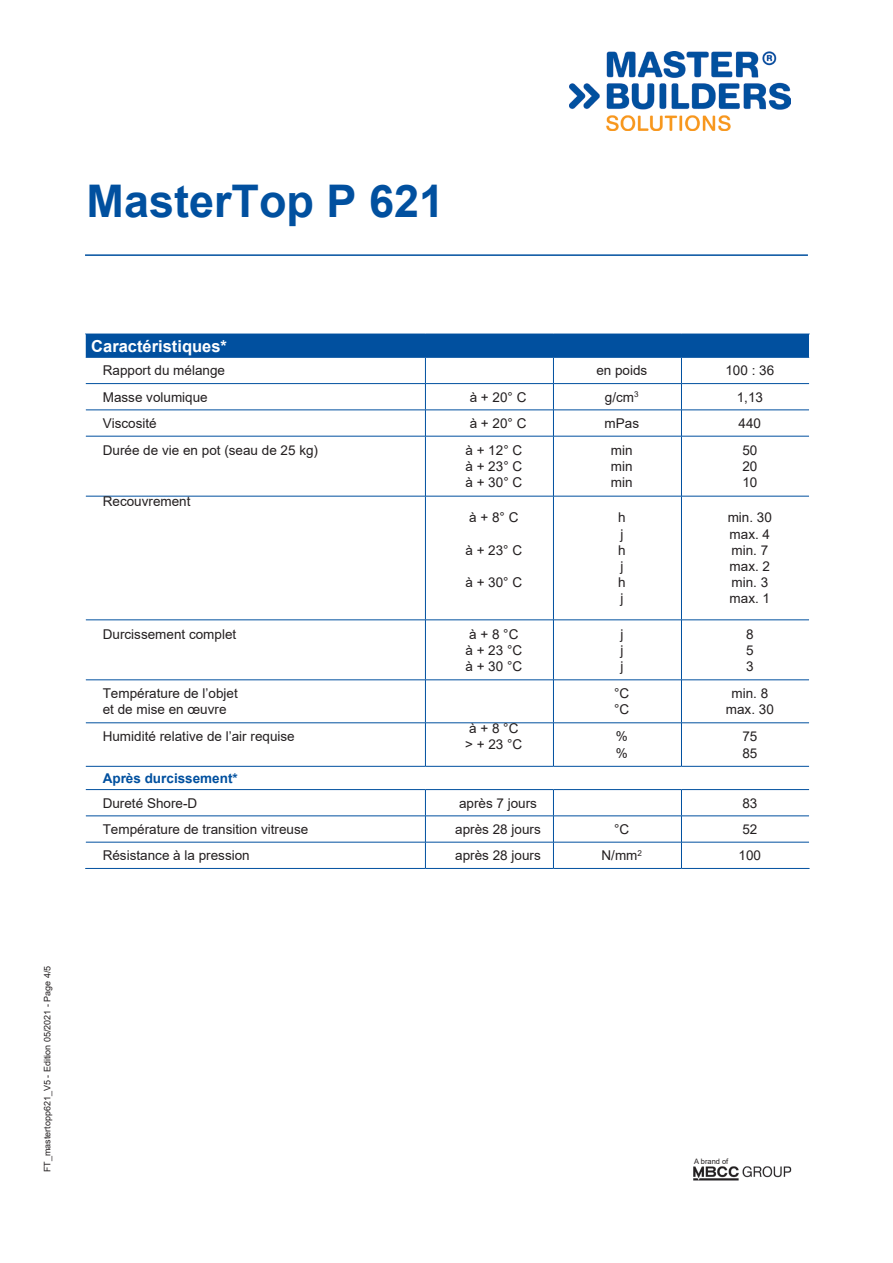
<style>
.page{position:relative;width:893px;height:1263px;background:#fff}
.page>*{position:absolute;margin:0;border:0;box-sizing:border-box;transform-origin:0 0}
.t1{font:700 45px "Arial";color:#01509f}
.t2{font:700 16.5px "Arial";color:#fff}
.t3{font:13.5px/16.2px "Arial";color:#231f20}
.t4{font:700 13.5px "Arial";color:#01509f}
.t5{font:9px "Arial";color:#231f20}
.t6{font:7.5px "Arial";color:#231f20}
</style>
<div class="page">
<hr style="left:85px;top:254px;width:723px;height:2px;background:#01509f">
<div style="left:85px;top:334px;width:724px;height:23px;background:#01509f"></div>
<svg style="left:86px;top:358px;width:723px;height:510px"></svg>
<hr style="left:85px;top:357px;width:340px;height:1px;background:#01509f">
<hr style="left:425px;top:357px;width:128px;height:1px;background:#01509f">
<hr style="left:553px;top:357px;width:128px;height:1px;background:#01509f">
<hr style="left:681px;top:357px;width:128px;height:1px;background:#01509f">
<hr style="left:85px;top:383px;width:340px;height:1px;background:#01509f">
<hr style="left:425px;top:383px;width:128px;height:1px;background:#01509f">
<hr style="left:553px;top:383px;width:128px;height:1px;background:#01509f">
<hr style="left:681px;top:383px;width:128px;height:1px;background:#01509f">
<hr style="left:85px;top:410px;width:340px;height:1px;background:#01509f">
<hr style="left:425px;top:410px;width:128px;height:1px;background:#01509f">
<svg style="left:425px;top:357px;width:1px;height:79px"></svg>
<hr style="left:553px;top:410px;width:128px;height:1px;background:#01509f">
<svg style="left:553px;top:357px;width:1px;height:79px"></svg>
<hr style="left:681px;top:410px;width:128px;height:1px;background:#01509f">
<svg style="left:681px;top:357px;width:1px;height:79px"></svg>
<hr style="left:85px;top:436px;width:340px;height:1px;background:#01509f">
<hr style="left:425px;top:436px;width:128px;height:1px;background:#01509f">
<hr style="left:425px;top:436px;width:1px;height:60px;background:#01509f">
<hr style="left:553px;top:436px;width:128px;height:1px;background:#01509f">
<hr style="left:553px;top:436px;width:1px;height:60px;background:#01509f">
<hr style="left:681px;top:436px;width:128px;height:1px;background:#01509f">
<hr style="left:681px;top:436px;width:1px;height:60px;background:#01509f">
<hr style="left:85px;top:496px;width:340px;height:1px;background:#01509f">
<hr style="left:425px;top:496px;width:128px;height:1px;background:#01509f">
<hr style="left:425px;top:496px;width:1px;height:124px;background:#01509f">
<hr style="left:553px;top:496px;width:128px;height:1px;background:#01509f">
<hr style="left:553px;top:496px;width:1px;height:124px;background:#01509f">
<hr style="left:681px;top:496px;width:128px;height:1px;background:#01509f">
<hr style="left:681px;top:496px;width:1px;height:124px;background:#01509f">
<hr style="left:85px;top:620px;width:340px;height:1px;background:#01509f">
<hr style="left:425px;top:620px;width:128px;height:1px;background:#01509f">
<hr style="left:425px;top:620px;width:1px;height:60px;background:#01509f">
<hr style="left:553px;top:620px;width:128px;height:1px;background:#01509f">
<hr style="left:553px;top:620px;width:1px;height:60px;background:#01509f">
<hr style="left:681px;top:620px;width:128px;height:1px;background:#01509f">
<hr style="left:681px;top:620px;width:1px;height:60px;background:#01509f">
<hr style="left:85px;top:679px;width:340px;height:1px;background:#01509f">
<hr style="left:425px;top:679px;width:128px;height:1px;background:#01509f">
<hr style="left:425px;top:680px;width:1px;height:42px;background:#01509f">
<hr style="left:553px;top:679px;width:128px;height:1px;background:#01509f">
<hr style="left:553px;top:680px;width:1px;height:42px;background:#01509f">
<hr style="left:681px;top:679px;width:128px;height:1px;background:#01509f">
<hr style="left:681px;top:680px;width:1px;height:42px;background:#01509f">
<hr style="left:85px;top:722px;width:340px;height:1px;background:#01509f">
<hr style="left:425px;top:722px;width:128px;height:1px;background:#01509f">
<hr style="left:425px;top:723px;width:1px;height:43px;background:#01509f">
<hr style="left:553px;top:722px;width:128px;height:1px;background:#01509f">
<hr style="left:553px;top:723px;width:1px;height:43px;background:#01509f">
<hr style="left:681px;top:722px;width:128px;height:1px;background:#01509f">
<hr style="left:681px;top:723px;width:1px;height:43px;background:#01509f">
<hr style="left:85px;top:766px;width:340px;height:1px;background:#01509f">
<hr style="left:425px;top:766px;width:128px;height:1px;background:#01509f">
<hr style="left:553px;top:766px;width:128px;height:1px;background:#01509f">
<hr style="left:681px;top:766px;width:128px;height:1px;background:#01509f">
<hr style="left:85px;top:789px;width:340px;height:1px;background:#01509f">
<hr style="left:425px;top:789px;width:128px;height:1px;background:#01509f">
<hr style="left:553px;top:789px;width:128px;height:1px;background:#01509f">
<hr style="left:681px;top:789px;width:128px;height:1px;background:#01509f">
<hr style="left:85px;top:816px;width:340px;height:1px;background:#01509f">
<hr style="left:425px;top:816px;width:128px;height:1px;background:#01509f">
<hr style="left:553px;top:816px;width:128px;height:1px;background:#01509f">
<hr style="left:681px;top:816px;width:128px;height:1px;background:#01509f">
<hr style="left:85px;top:842px;width:340px;height:1px;background:#01509f">
<hr style="left:425px;top:842px;width:128px;height:1px;background:#01509f">
<svg style="left:425px;top:790px;width:1px;height:78px"></svg>
<hr style="left:553px;top:842px;width:128px;height:1px;background:#01509f">
<svg style="left:553px;top:790px;width:1px;height:78px"></svg>
<hr style="left:681px;top:842px;width:128px;height:1px;background:#01509f">
<svg style="left:681px;top:790px;width:1px;height:78px"></svg>
<hr style="left:85px;top:868px;width:340px;height:1px;background:#01509f">
<hr style="left:425px;top:868px;width:128px;height:1px;background:#01509f">
<hr style="left:553px;top:868px;width:128px;height:1px;background:#01509f">
<hr style="left:681px;top:868px;width:129px;height:1px;background:#01509f">
<svg style="left:85px;top:334px;width:1px;height:77px"></svg>
<hr style="left:85px;top:436px;width:1px;height:60px;background:#fff">
<hr style="left:85px;top:496px;width:1px;height:124px;background:#fff">
<hr style="left:85px;top:620px;width:1px;height:60px;background:#fff">
<hr style="left:85px;top:680px;width:1px;height:43px;background:#fff">
<img style="left:570px;top:51px;width:220px;height:80px">
<img style="left:693px;top:1166px;width:99px;height:15px">
<h1 class="t1" style="left:87px;top:169px;width:359px">MasterTop P 621</h1>
<p class="t2" style="left:91px;top:334px;width:137px">Caractéristiques*</p>
<p class="t3" style="left:103px;top:362px;width:124px">Rapport du mélange</p>
<p class="t3" style="left:596px;top:362px;width:53px">en poids</p>
<p class="t3" style="left:725px;top:362px;width:50px">100 : 36</p>
<p class="t3" style="left:103px;top:389px;width:107px">Masse volumique</p>
<p class="t3" style="left:470px;top:389px;width:58px">à + 20° C</p>
<p class="t3" style="left:605px;top:389px;width:35px">g/cm<sup>3</sup></p>
<p class="t3" style="left:737px;top:389px;width:28px">1,13</p>
<p class="t3" style="left:103px;top:415px;width:56px">Viscosité</p>
<p class="t3" style="left:470px;top:415px;width:58px">à + 20° C</p>
<p class="t3" style="left:605px;top:415px;width:36px">mPas</p>
<p class="t3" style="left:739px;top:415px;width:24px">440</p>
<p class="t3" style="left:103px;top:442px;width:217px">Durée de vie en pot (seau de 25 kg)</p>
<p class="t3" style="left:465px;top:442px;width:58px;text-align:justify">à + 12° C à + 23° C à + 30° C</p>
<p class="t3" style="left:611px;top:442px;width:23px;text-align:justify">min min min</p>
<p class="t3" style="left:742px;top:442px;width:17px;text-align:justify">50<br>20<br>10</p>
<p class="t3" style="left:103px;top:493px;width:89px">Recouvrement</p>
<p class="t3" style="left:469px;top:509px;width:51px">à + 8° C</p>
<p class="t3" style="left:465px;top:542px;width:58px">à + 23° C</p>
<p class="t3" style="left:465px;top:574px;width:58px">à + 30° C</p>
<p class="t3" style="left:618px;top:509px;width:9px">h j h j h j</p>
<p class="t3" style="left:728px;top:509px;width:46px">min. 30 max. 4 min. 7 max. 2 min. 3 max. 1</p>
<p class="t3" style="left:103px;top:626px;width:135px">Durcissement complet</p>
<p class="t3" style="left:465px;top:626px;width:58px">à + 8 °C à + 23 °C à + 30 °C</p>
<p class="t3" style="left:620px;top:626px;width:4px;text-align:justify">j j j</p>
<p class="t3" style="left:746px;top:626px;width:9px;text-align:justify">8<br>5<br>3</p>
<p class="t3" style="left:103px;top:685px;width:137px">Température de l’objet et de mise en œuvre</p>
<p class="t3" style="left:614px;top:685px;width:17px">°C °C</p>
<p class="t3" style="left:726px;top:685px;width:50px;text-align:center">min. 8 max. 30</p>
<p class="t3" style="left:103px;top:728px;width:194px">Humidité relative de l’air requise</p>
<p class="t3" style="left:465px;top:720px;width:59px">à + 8 °C &gt; + 23 °C</p>
<p class="t3" style="left:616px;top:728px;width:14px">% %</p>
<p class="t3" style="left:742px;top:728px;width:17px">75<br>85</p>
<p class="t4" style="left:103px;top:769px;width:137px">Après durcissement*</p>
<p class="t3" style="left:103px;top:795px;width:96px">Dureté Shore-D</p>
<p class="t3" style="left:459px;top:795px;width:80px">après 7 jours</p>
<p class="t3" style="left:742px;top:795px;width:17px">83</p>
<p class="t3" style="left:103px;top:821px;width:207px">Température de transition vitreuse</p>
<p class="t3" style="left:455px;top:821px;width:87px">après 28 jours</p>
<p class="t3" style="left:614px;top:821px;width:17px">°C</p>
<p class="t3" style="left:742px;top:821px;width:17px">52</p>
<p class="t3" style="left:103px;top:847px;width:149px">Résistance à la pression</p>
<p class="t3" style="left:455px;top:847px;width:87px">après 28 jours</p>
<p class="t3" style="left:602px;top:847px;width:42px">N/mm<sup>2</sup></p>
<p class="t3" style="left:739px;top:847px;width:24px">100</p>
<p class="t5" style="left:41px;top:1172px;width:208px;rotate:-90deg">FT_mastertopp621_V5 - Edition 05/2021 - Page 4/5</p>
<p class="t6" style="left:694px;top:1156px;width:36px">A brand of</p>
</div>
